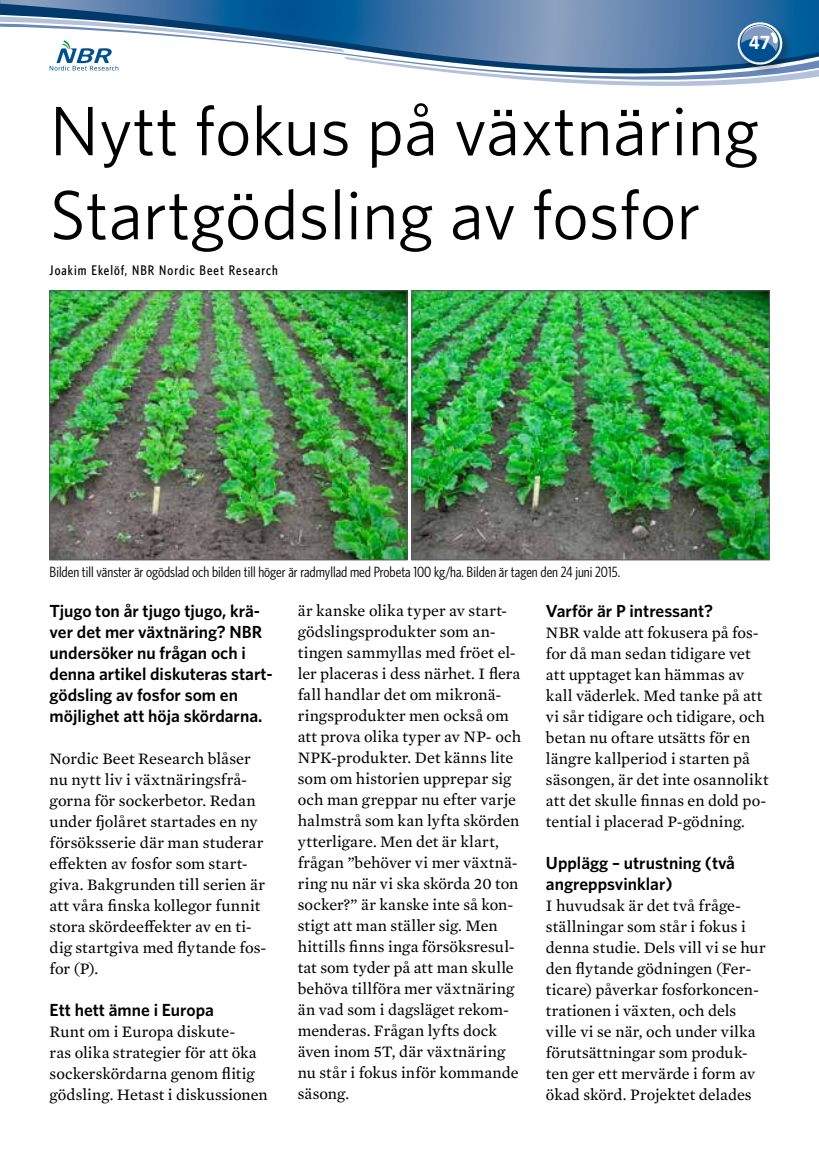
<style>
.page{position:relative;width:819px;height:1166px;background:#fff}
.page>*{position:absolute;margin:0;border:0;box-sizing:border-box;transform-origin:0 0}
.t1{font:70px/84px "Whitney";color:#000}
.t2{font:700 21px "Calibri";color:#fff}
.t3{font:600 17.5px/21px "Whitney";color:#000}
.t4{font:16.28px/21px "Mercury Text G2";letter-spacing:.005em;color:#000}
.t5{font:14.88px "Whitney Condensed";color:#000}
.t6{font:500 14px "Whitney Condensed";letter-spacing:.075em;color:#000}
</style>
<div class="page">
<img style="left:51px;top:293px;width:354px;height:265px">
<div style="left:49px;top:291px;width:358px;height:269px;border:1px solid #58585a"></div>
<img style="left:413px;top:293px;width:354px;height:265px">
<div style="left:411px;top:291px;width:358px;height:269px;border:1px solid #58585a"></div>
<svg style="left:0;top:0;width:818px;height:86px"></svg>
<p class="t2" style="left:749px;top:28px;width:23px">47</p>
<h1 class="t1" style="left:50px;top:87px;width:711px">Nytt fokus på växtnäring<br>Startgödsling av fosfor</h1>
<p class="t6" style="left:50px;top:262px;width:230px">Joakim Ekelöf, NBR Nordic Beet Research</p>
<p class="t5" style="left:50px;top:563px;width:572px">Bilden till vänster är ogödslad och bilden till höger är radmyllad med Probeta 100 kg/ha. Bilden är tagen den 24 juni 2015.</p>
<p class="t3" style="left:50px;top:600px;width:224px">Tjugo ton år tjugo tjugo, krä&shy;ver det mer växtnäring? NBR undersöker nu frågan och i denna artikel diskuteras start&shy;gödsling av fosfor som en möjlighet att höja skördarna.</p>
<p class="t4" style="left:50px;top:747px;width:218px">Nordic Beet Research blåser nu nytt liv i växtnäringsfrå&shy;gorna för sockerbetor. Redan under fjolåret startades en ny försöksserie där man studerar effekten av fosfor som start&shy;giva. Bakgrunden till serien är att våra finska kollegor funnit stora skördeeffekter av en ti&shy;dig startgiva med flytande fos&shy;for (P).</p>
<p class="t3" style="left:50px;top:999px;width:166px">Ett hett ämne i Europa</p>
<p class="t4" style="left:50px;top:1020px;width:219px">Runt om i Europa diskute-<br>ras olika strategier för att öka sockerskördarna genom flitig gödsling. Hetast i diskussionen</p>
<p class="t4" style="left:298px;top:599px;width:225px">är kanske olika typer av start&shy;gödslingsprodukter som an&shy;tingen sammyllas med fröet el&shy;ler placeras i dess närhet. I flera fall handlar det om mikronä&shy;ringsprodukter men också om att prova olika typer av NP- och<br>NPK-produkter. Det känns lite som om historien upprepar sig och man greppar nu efter varje halmstrå som kan lyfta skörden ytterligare. Men det är klart, frågan ”behöver vi mer växtnä&shy;ring nu när vi ska skörda 20 ton socker?” är kanske inte så kon&shy;stigt att man ställer sig. Men hittills finns inga försöksresul&shy;tat som tyder på att man skulle behöva tillföra mer växtnäring än vad som i dagsläget rekom&shy;menderas. Frågan lyfts dock även inom 5T, där växtnäring nu står i fokus inför kommande säsong.</p>
<p class="t3" style="left:546px;top:600px;width:168px">Varför är P intressant?</p>
<p class="t4" style="left:546px;top:621px;width:224px">NBR valde att fokusera på fos&shy;for då man sedan tidigare vet att upptaget kan hämmas av kall väderlek. Med tanke på att vi sår tidigare och tidigare, och betan nu oftare utsätts för en längre kallperiod i starten på säsongen, är det inte osannolikt att det skulle finnas en dold po&shy;tential i placerad P-gödning.</p>
<p class="t3" style="left:546px;top:852px;width:191px">Upplägg – utrustning (två angreppsvinklar)</p>
<p class="t4" style="left:546px;top:894px;width:221px">I huvudsak är det två fråge&shy;ställningar som står i fokus i denna studie. Dels vill vi se hur den flytande gödningen (Fer&shy;ticare) påverkar fosforkoncen&shy;trationen i växten, och dels ville vi se när, och under vilka förutsättningar som produk&shy;ten ger ett mervärde i form av ökad skörd. Projektet delades</p>
</div>
